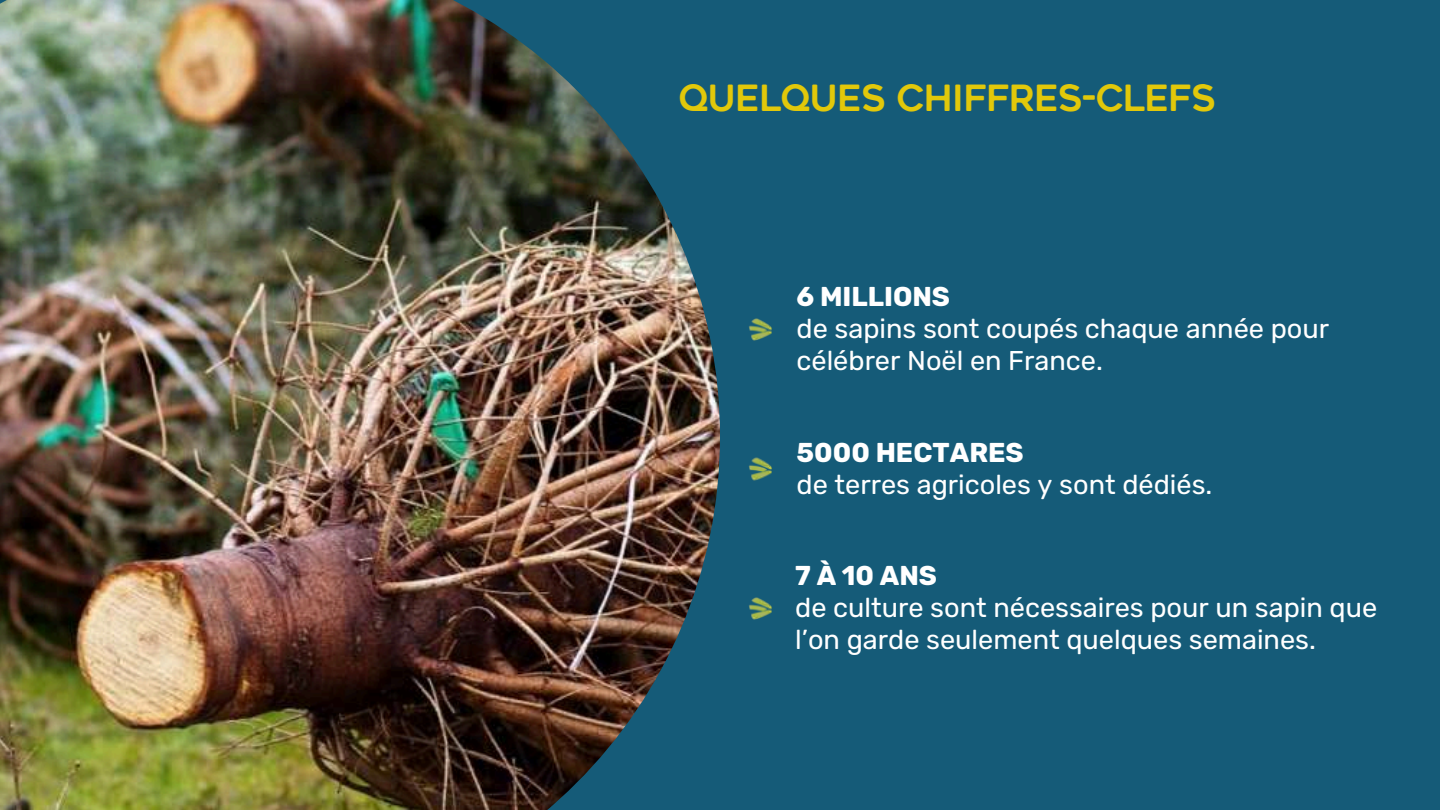
<style>
.page{position:relative;width:1440px;height:810px;background:#155b78}
.page>*{position:absolute;margin:0;border:0;box-sizing:border-box;transform-origin:0 0}
.t1{font:36px "Geometos Rounded";letter-spacing:-.02em;color:#e2c80a}
.t2{font:27.2px/32.2px "Rubik";color:#fff}
.t3{font:700 27.2px "Rubik";color:#fff}
.t4{font:700 27.2px "Rubik";letter-spacing:.105em;color:#fff}
</style>
<div class="page">
<img style="left:0;top:0;width:720px;height:810px">
<img style="left:749px;top:318px;width:23px;height:23px">
<img style="left:749px;top:457px;width:23px;height:24px">
<img style="left:749px;top:597px;width:23px;height:23px">
<h1 class="t1" style="left:679px;top:84px;width:538px">QUELQUES CHIFFRES-CLefs</h1>
<p class="t3" style="left:797px;top:280px;width:155px">6 MILLIONS</p>
<p class="t2" style="left:797px;top:313px;width:534px">de sapins sont coupés chaque année pour célébrer Noël en France.</p>
<p class="t3" style="left:797px;top:436px;width:229px">5000 HECTARES</p>
<p class="t2" style="left:797px;top:468px;width:417px">de terres agricoles y sont dédiés.</p>
<p class="t4" style="left:795px;top:559px;width:143px">7À10ANS</p>
<p class="t2" style="left:795px;top:592px;width:584px">de culture sont nécessaires pour un sapin que l’on garde seulement quelques semaines.</p>
</div>
